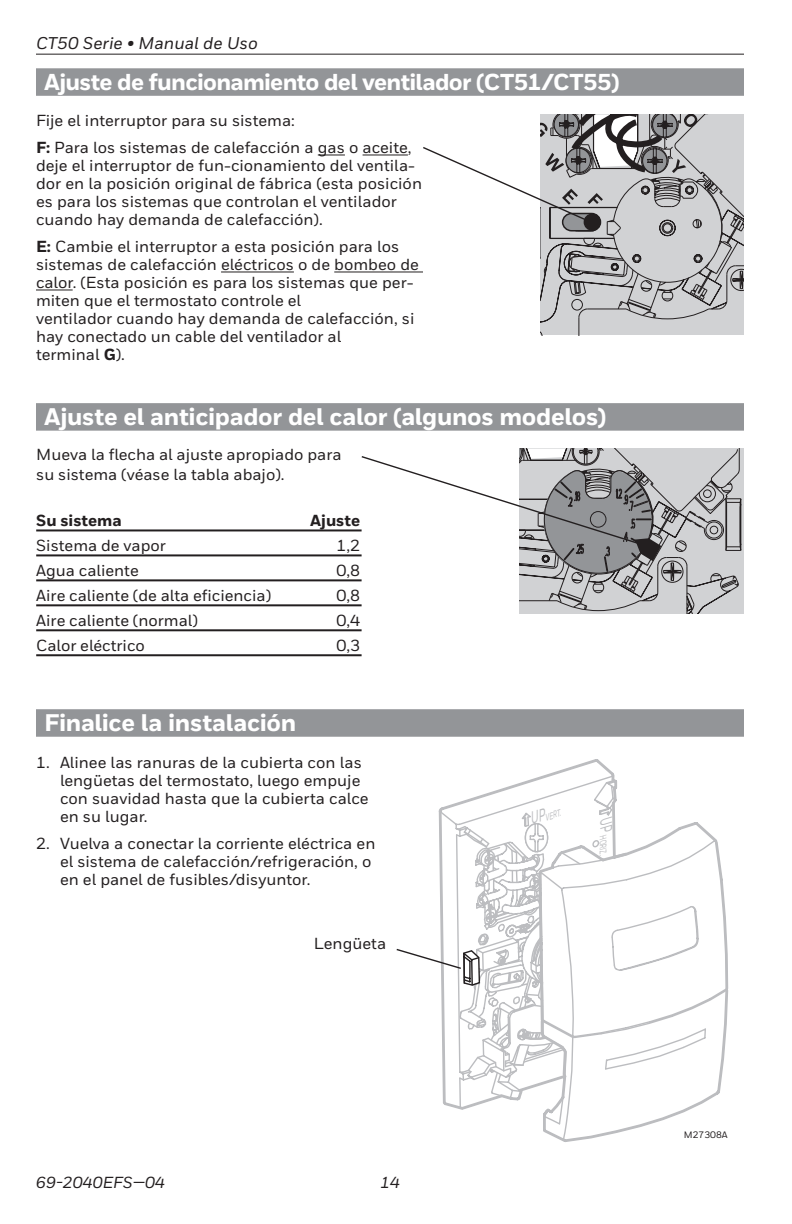
<style>
.page{position:relative;width:792px;height:1224px;background:#fff}
.page>*{position:absolute;margin:0;border:0;box-sizing:border-box;transform-origin:0 0}
.t1{font:800 24px "Honeywell Sans";letter-spacing:-.015em;color:#fff}
.t2{font:800 23px "Honeywell Sans";letter-spacing:-.03em;color:#fff}
.t3{font:italic 500 17px "Honeywell Sans";color:#231f20}
.t4{font:500 16px/18px "Honeywell Sans";color:#231f20}
.t5{font:italic 500 16px "Honeywell Sans";color:#231f20}
.t6{font:800 16px "Honeywell Sans";color:#231f20}
.t7{font:italic 500 9.6px "Honeywell Sans";color:#bcbdc0;scale:.63 1}
.t8{font:500 9.4px "Honeywell Sans";color:#231f20}
.s1{font-weight:800}
.s2{font-size:16.8px}
</style>
<div class="page">
<hr style="left:36px;top:54px;width:708px;height:1px;background:#231f20">
<svg style="left:439px;top:759px;width:289px;height:383px"></svg>
<svg style="left:498px;top:770px;width:131px;height:333px"></svg>
<svg style="left:611px;top:905px;width:86px;height:33px"></svg>
<svg style="left:524px;top:822px;width:25px;height:31px"></svg>
<svg style="left:318px;top:155px;width:27px;height:1px"></svg>
<hr style="left:363px;top:155px;width:45px;height:1px;background:#231f20">
<hr style="left:221px;top:272px;width:73px;height:1px;background:#231f20">
<hr style="left:334px;top:272px;width:89px;height:1px;background:#231f20">
<hr style="left:36px;top:290px;width:37px;height:1px;background:#231f20">
<div style="left:36px;top:68px;width:708px;height:28px;background:#939598"></div>
<div style="left:36px;top:709px;width:708px;height:28px;background:#939598"></div>
<svg style="left:697px;top:115px;width:47px;height:220px;background:#bebec0"></svg>
<hr style="left:36px;top:529px;width:326px;height:2px;background:#231f20">
<hr style="left:36px;top:554px;width:326px;height:2px;background:#231f20">
<hr style="left:36px;top:579px;width:326px;height:2px;background:#231f20">
<hr style="left:36px;top:604px;width:326px;height:2px;background:#231f20">
<hr style="left:36px;top:629px;width:326px;height:2px;background:#231f20">
<hr style="left:36px;top:654px;width:326px;height:2px;background:#231f20">
<div style="left:36px;top:403px;width:708px;height:28px;background:#939598"></div>
<svg style="left:396px;top:948px;width:85px;height:39px"></svg>
<svg style="left:360px;top:449px;width:384px;height:165px"></svg>
<svg style="left:421px;top:115px;width:276px;height:220px"></svg>
<p class="t3" style="left:36px;top:33px;width:223px">CT50 Serie • Manual de Uso</p>
<h2 class="t2" style="left:44px;top:68px;width:577px">Ajuste de funcionamiento del ventilador (CT51/CT55)</h2>
<p class="t4" style="left:36px;top:108px;width:377px;line-height:27px">Fije el interruptor para su sistema:<br><span class="s1">F:</span> Para los sistemas de calefacción a gas o aceite,</p>
<p class="t4" style="left:36px;top:157px;width:388px">deje el interruptor de fun-cionamiento del ventila&shy;dor en la posición original de fábrica (esta posición es para los sistemas que controlan el ventilador cuando hay demanda de calefacción).</p>
<p class="t4" style="left:36px;top:238px;width:384px"><span class="s1">E:</span> Cambie el interruptor a esta posición para los sistemas de calefacción eléctricos o de bombeo de calor. (Esta posición es para los sistemas que per&shy;miten que el termostato controle el<br>ventilador cuando hay demanda de calefacción, si hay conectado un cable del ventilador al<br>terminal <span class="s1">G</span>).</p>
<h1 class="t1" style="left:44px;top:402px;width:564px">Ajuste el anticipador del calor (algunos modelos)</h1>
<p class="t4" style="left:36px;top:446px;width:307px;line-height:19.2px">Mueva la flecha al ajuste apropiado para su sistema (véase la tabla abajo).</p>
<p class="t6" style="left:36px;top:511px;width:87px">Su sistema</p>
<p class="t6" style="left:310px;top:511px;width:51px">Ajuste</p>
<p class="t4" style="left:36px;top:537px;width:131px">Sistema de vapor</p>
<p class="t4" style="left:337px;top:537px;width:25px">1,2</p>
<p class="t4" style="left:36px;top:562px;width:104px">Agua caliente</p>
<p class="t4" style="left:337px;top:562px;width:25px">0,8</p>
<p class="t4" style="left:36px;top:586px;width:236px">Aire caliente (de alta eficiencia)</p>
<p class="t4" style="left:337px;top:586px;width:25px">0,8</p>
<p class="t4" style="left:36px;top:611px;width:163px">Aire caliente (normal)</p>
<p class="t4" style="left:337px;top:611px;width:25px">0,4</p>
<p class="t4" style="left:36px;top:636px;width:110px">Calor eléctrico</p>
<p class="t4" style="left:337px;top:636px;width:25px">0,3</p>
<h1 class="t1" style="left:44px;top:708px;width:254px">Finalice la instalación</h1>
<p class="t4" style="left:60px;top:754px;width:310px;text-indent:-24px">1. Alinee las ranuras de la cubierta con las lengüetas del termostato, luego empuje con suavidad hasta que la cubierta calce en su lugar.</p>
<p class="t4" style="left:60px;top:835px;width:317px;text-indent:-24px">2. Vuelva a conectar la corriente eléctrica en el sistema de calefacción/refrigeración, o en el panel de fusibles/disyuntor.</p>
<p class="t4" style="left:314px;top:935px;width:74px">Lengüeta</p>
<p class="t7" style="left:529px;top:816px;width:51px;rotate:-17deg"><span class="s2">UP</span>VERT.</p>
<p class="t7" style="left:609px;top:819px;width:66px;rotate:90deg"><span class="s2">UP</span>HORIZ.</p>
<p class="t5" style="left:36px;top:1173px;width:131px">69-2040EFS—04</p>
<p class="t5" style="left:380px;top:1173px;width:21px">14</p>
<p class="t8" style="left:684px;top:1129px;width:45px">M27308A</p>
</div>
